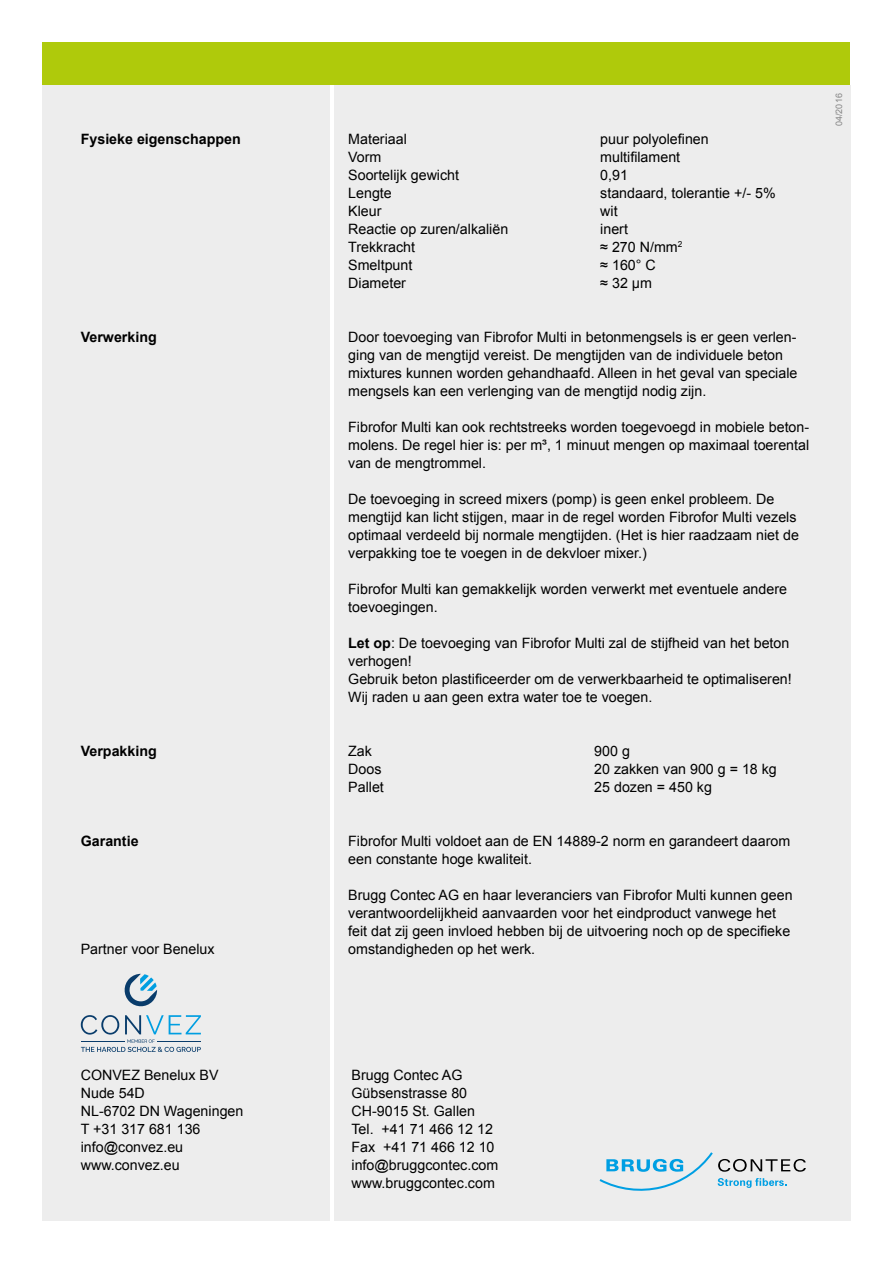
<style>
.page{position:relative;width:893px;height:1263px;background:#fff}
.page>*{position:absolute;margin:0;border:0;box-sizing:border-box;transform-origin:0 0}
.t1{font:14.25px/18px "Arial";color:#000}
.t2{font:700 14.25px "Arial";color:#000}
.t3{font:9px "Arial";color:#878787}
.s1{font-weight:700}
</style>
<div class="page">
<div style="left:43px;top:43px;width:807px;height:42px;background:#afca0b"></div>
<div style="left:43px;top:85px;width:287px;height:1135px;background:#ededed"></div>
<div style="left:334px;top:85px;width:516px;height:1135px;background:#ededed"></div>
<svg style="left:124px;top:974px;width:33px;height:33px"></svg>
<svg style="left:81px;top:1015px;width:120px;height:37px"></svg>
<hr style="left:81px;top:1041px;width:44px;height:1px;background:#093c6b">
<hr style="left:157px;top:1041px;width:44px;height:1px;background:#093c6b">
<svg style="left:600px;top:1152px;width:206px;height:39px"></svg>
<p class="t3" style="left:833px;top:126px;width:34px;rotate:-90deg">04/2016</p>
<p class="t2" style="left:81px;top:129px;width:161px">Fysieke eigenschappen</p>
<p class="t1" style="left:348px;top:130px;width:60px">Materiaal</p>
<p class="t1" style="left:600px;top:130px;width:110px">puur polyolefinen</p>
<p class="t1" style="left:348px;top:148px;width:35px">Vorm</p>
<p class="t1" style="left:600px;top:148px;width:81px">multifilament</p>
<p class="t1" style="left:348px;top:166px;width:112px">Soortelijk gewicht</p>
<p class="t1" style="left:600px;top:166px;width:29px">0,91</p>
<p class="t1" style="left:348px;top:184px;width:45px">Lengte</p>
<p class="t1" style="left:600px;top:184px;width:177px">standaard, tolerantie +/- 5%</p>
<p class="t1" style="left:348px;top:202px;width:35px">Kleur</p>
<p class="t1" style="left:600px;top:202px;width:19px">wit</p>
<p class="t1" style="left:348px;top:220px;width:161px">Reactie op zuren/alkaliën</p>
<p class="t1" style="left:600px;top:220px;width:29px">inert</p>
<p class="t1" style="left:348px;top:238px;width:68px">Trekkracht</p>
<p class="t1" style="left:600px;top:238px;width:84px">≈ 270 N/mm<sup>2</sup></p>
<p class="t1" style="left:348px;top:256px;width:66px">Smeltpunt</p>
<p class="t1" style="left:600px;top:256px;width:57px">≈ 160° C</p>
<p class="t1" style="left:348px;top:274px;width:59px">Diameter</p>
<p class="t1" style="left:600px;top:274px;width:53px">≈ 32 μm</p>
<p class="t2" style="left:81px;top:327px;width:78px">Verwerking</p>
<p class="t1" style="left:348px;top:328px;width:451px">Door toevoeging van Fibrofor Multi in betonmengsels is er geen verlen&shy;ging van de mengtijd vereist. De mengtijden van de individuele beton mixtures kunnen worden gehandhaafd. Alleen in het geval van speciale mengsels kan een verlenging van de mengtijd nodig zijn.</p>
<p class="t1" style="left:348px;top:418px;width:463px;text-align:justify">Fibrofor Multi kan ook rechtstreeks worden toegevoegd in mobiele beton&shy;molens. De regel hier is: per m³, 1 minuut mengen op maximaal toerental van de mengtrommel.</p>
<p class="t1" style="left:348px;top:490px;width:452px">De toevoeging in screed mixers (pomp) is geen enkel probleem. De mengtijd kan licht stijgen, maar in de regel worden Fibrofor Multi vezels optimaal verdeeld bij normale mengtijden. (Het is hier raadzaam niet de verpakking toe te voegen in de dekvloer mixer.)</p>
<p class="t1" style="left:348px;top:580px;width:440px">Fibrofor Multi kan gemakkelijk worden verwerkt met eventuele andere toevoegingen.</p>
<p class="t1" style="left:348px;top:634px;width:445px"><span class="s1">Let op</span>: De toevoeging van Fibrofor Multi zal de stijfheid van het beton verhogen!<br>Gebruik beton plastificeerder om de verwerkbaarheid te optimaliseren!<br>Wij raden u aan geen extra water toe te voegen.</p>
<p class="t2" style="left:81px;top:742px;width:78px">Verpakking</p>
<p class="t1" style="left:348px;top:742px;width:25px">Zak</p>
<p class="t1" style="left:594px;top:742px;width:37px">900 g</p>
<p class="t1" style="left:348px;top:760px;width:35px">Doos</p>
<p class="t1" style="left:594px;top:760px;width:184px">20 zakken van 900 g = 18 kg</p>
<p class="t1" style="left:348px;top:778px;width:37px">Pallet</p>
<p class="t1" style="left:594px;top:778px;width:119px">25 dozen = 450 kg</p>
<p class="t2" style="left:81px;top:832px;width:59px">Garantie</p>
<p class="t1" style="left:81px;top:940px;width:135px">Partner voor Benelux</p>
<p class="t1" style="left:348px;top:832px;width:443px">Fibrofor Multi voldoet aan de EN 14889-2 norm en garandeert daarom een constante hoge kwaliteit.</p>
<p class="t1" style="left:348px;top:886px;width:446px">Brugg Contec AG en haar leveranciers van Fibrofor Multi kunnen geen verantwoordelijkheid aanvaarden voor het eindproduct vanwege het feit dat zij geen invloed hebben bij de uitvoering noch op de specifieke omstandigheden op het werk.</p>
<p class="t1" style="left:81px;top:1066px;width:164px">CONVEZ Benelux BV<br>Nude 54D<br>NL-6702 DN Wageningen<br>T +31 317 681 136 info@convez.eu www.convez.eu</p>
<p class="t1" style="left:351px;top:1066px;width:148px">Brugg Contec AG<br>Gübsenstrasse 80<br>CH-9015 St. Gallen<br>Tel. +41 71 466 12 12<br>Fax +41 71 466 12 10 info@bruggcontec.com www.bruggcontec.com</p>
</div>
